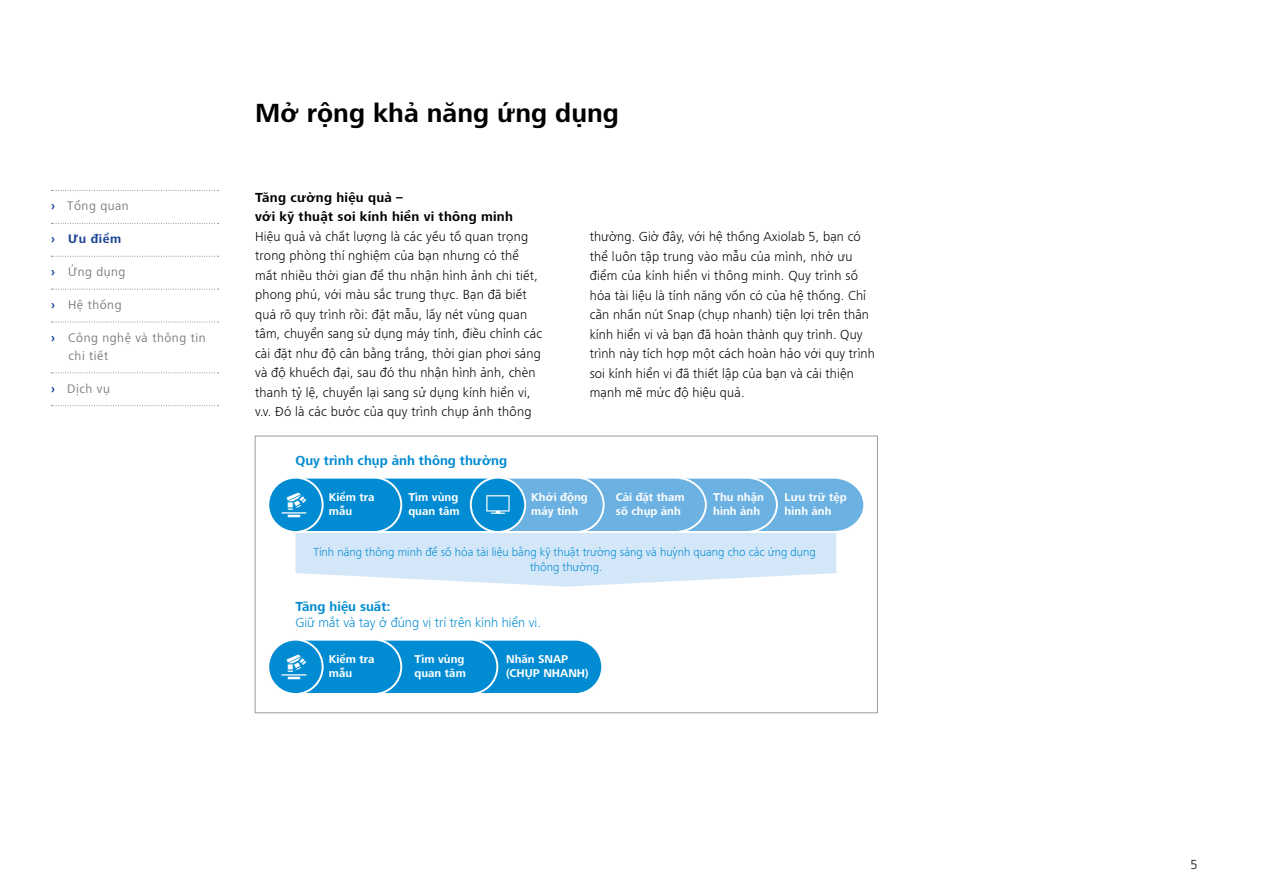
<style>
.page{position:relative;width:1263px;height:893px;background:#fff}
.page>*{position:absolute;margin:0;border:0;box-sizing:border-box;transform-origin:0 0}
.t1{font:700 27px "ZEISS Frutiger Next Viet";color:#000}
.t2{font:300 13.5px/19.5px "ZEISS Frutiger Next Viet";letter-spacing:.01em;color:#000}
.t3{font:700 13.5px/19.5px "ZEISS Frutiger Next Viet";letter-spacing:.02em;color:#000}
.t4{font:700 13.5px "ZEISS Frutiger Next Viet";color:#008bd2}
.t5{font:300 13.5px "ZEISS Frutiger Next Viet";color:#008bd2}
.t6{font:12.75px/18px "ZEISS Frutiger Next Viet";letter-spacing:.04em;color:#7c7b7b}
.t7{font:700 12.75px "ZEISS Frutiger Next Viet";letter-spacing:.04em;color:#164194}
.t8{font:300 12px/14.4px "ZEISS Frutiger Next Viet";color:#008bd2;text-align:center}
.t9{font:700 11.7px/14px "ZEISS Frutiger Next Viet";color:#fff}
.s1{font-weight:700;color:#164194}
</style>
<div class="page">
<svg style="left:295px;top:533px;width:542px;height:54px;background:#d9eaf8"></svg>
<div style="left:255px;top:436px;width:623px;height:277px;border:1px solid #9d9d9c"></div>
<svg style="left:51px;top:190px;width:168px;height:1px"></svg>
<svg style="left:51px;top:223px;width:168px;height:1px"></svg>
<svg style="left:51px;top:256px;width:168px;height:1px"></svg>
<svg style="left:51px;top:289px;width:168px;height:1px"></svg>
<svg style="left:51px;top:322px;width:168px;height:1px"></svg>
<svg style="left:51px;top:372px;width:168px;height:1px"></svg>
<svg style="left:51px;top:405px;width:168px;height:1px"></svg>
<svg style="left:269px;top:478px;width:595px;height:53px;background:#49a6dd"></svg>
<svg style="left:269px;top:640px;width:333px;height:53px;background:#1293d5"></svg>
<p class="t6" style="left:51px;top:197px;width:79px"><span class="s1">›</span> Tổng quan</p>
<p class="t7" style="left:51px;top:230px;width:72px">› Ưu điểm</p>
<p class="t6" style="left:51px;top:262px;width:76px"><span class="s1">›</span> Ứng dụng</p>
<p class="t6" style="left:51px;top:295px;width:72px"><span class="s1">›</span> Hệ thống</p>
<p class="t6" style="left:68px;top:328px;width:139px;text-indent:-17px"><span class="s1">›</span> Công nghệ và thông tin chi tiết</p>
<p class="t6" style="left:51px;top:379px;width:60px"><span class="s1">›</span> Dịch vụ</p>
<h1 class="t1" style="left:255px;top:93px;width:365px">Mở rộng khả năng ứng dụng</h1>
<p class="t3" style="left:255px;top:187px;width:259px">Tăng cường hiệu quả –<br>với kỹ thuật soi kính hiển vi thông minh</p>
<p class="t2" style="left:255px;top:226px;width:289px">Hiệu quả và chất lượng là các yếu tố quan trọng trong phòng thí nghiệm của bạn nhưng có thể mất nhiều thời gian để thu nhận hình ảnh chi tiết, phong phú, với màu sắc trung thực. Bạn đã biết quá rõ quy trình rồi: đặt mẫu, lấy nét vùng quan tâm, chuyển sang sử dụng máy tính, điều chỉnh các cài đặt như độ cân bằng trắng, thời gian phơi sáng và độ khuếch đại, sau đó thu nhận hình ảnh, chèn thanh tỷ lệ, chuyển lại sang sử dụng kính hiển vi, v.v. Đó là các bước của quy trình chụp ảnh thông</p>
<p class="t2" style="left:590px;top:226px;width:287px">thường. Giờ đây, với hệ thống Axiolab 5, bạn có thể luôn tập trung vào mẫu của mình, nhờ ưu điểm của kính hiển vi thông minh. Quy trình số hóa tài liệu là tính năng vốn có của hệ thống. Chỉ cần nhấn nút Snap (chụp nhanh) tiện lợi trên thân kính hiển vi và bạn đã hoàn thành quy trình. Quy trình này tích hợp một cách hoàn hảo với quy trình soi kính hiển vi đã thiết lập của bạn và cải thiện mạnh mẽ mức độ hiệu quả.</p>
<p class="t4" style="left:295px;top:451px;width:213px">Quy trình chụp ảnh thông thường</p>
<p class="t9" style="left:329px;top:490px;width:47px">Kiểm tra mẫu</p>
<p class="t9" style="left:408px;top:490px;width:53px">Tìm vùng quan tâm</p>
<p class="t9" style="left:531px;top:490px;width:58px">Khởi động máy tính</p>
<p class="t9" style="left:616px;top:490px;width:70px">Cài đặt tham số chụp ảnh</p>
<p class="t9" style="left:713px;top:490px;width:52px">Thu nhận hình ảnh</p>
<p class="t9" style="left:785px;top:490px;width:63px">Lưu trữ tệp hình ảnh</p>
<p class="t8" style="left:313px;top:545px;width:504px">Tính năng thông minh để số hóa tài liệu bằng kỹ thuật trường sáng và huỳnh quang cho các ứng dụng thông thường.</p>
<p class="t4" style="left:295px;top:597px;width:96px">Tăng hiệu suất:</p>
<p class="t5" style="left:295px;top:613px;width:247px">Giữ mắt và tay ở đúng vị trí trên kính hiển vi.</p>
<p class="t9" style="left:329px;top:652px;width:47px">Kiểm tra mẫu</p>
<p class="t9" style="left:414px;top:652px;width:53px">Tìm vùng quan tâm</p>
<p class="t9" style="left:506px;top:652px;width:84px">Nhấn SNAP (CHỤP NHANH)</p>
<p class="t2" style="left:1190px;top:854px;width:9px">5</p>
</div>
